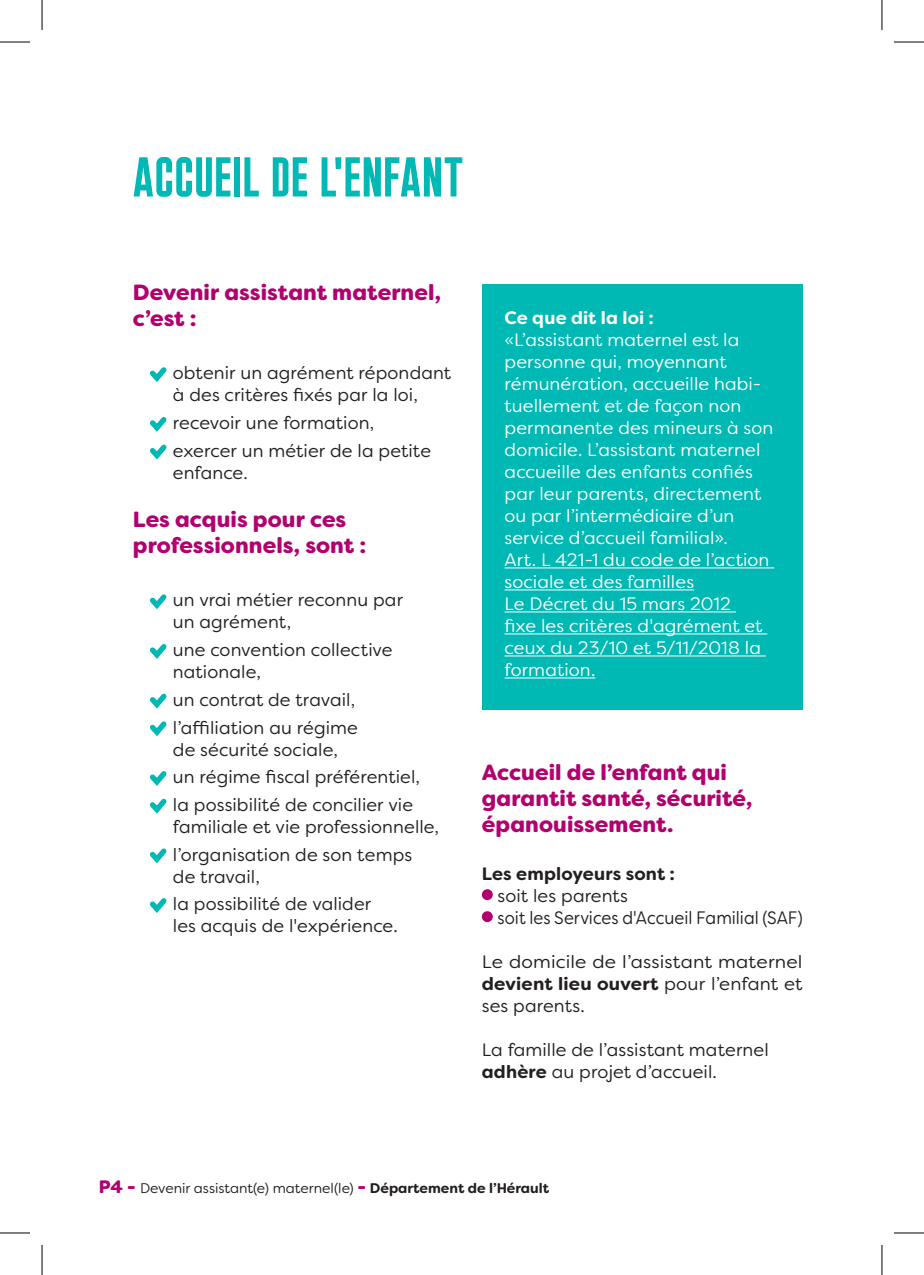
<style>
.page{position:relative;width:924px;height:1275px;background:#fff}
.page>*{position:absolute;margin:0;border:0;box-sizing:border-box;transform-origin:0 0}
.t1{font:700 56px "Plaak 42 Extracondensed";letter-spacing:.005em;color:#00b8b4}
.t2{font:900 22px/26px "Filson Soft";letter-spacing:.005em;color:#b2016f}
.t3{font:18px/27.6px "Filson Soft";letter-spacing:.005em;color:#231f20}
.t4{font:18px/22px "Filson Soft";letter-spacing:.005em;color:#fff}
.t5{font:18px/22px "Filson Soft";letter-spacing:.005em;color:#231f20;text-align:justify;scale:1.05 1}
.t6{font:700 18px "Filson Soft";letter-spacing:.01em;color:#231f20}
.t7{font:700 18px "Filson Soft";letter-spacing:.01em;color:#fff}
.t8{font:14px "Filson Soft";color:#231f20}
.s1{font-weight:700}
.s2{font-weight:900;font-size:18px;color:#b2016f}
</style>
<div class="page">
<svg style="left:149px;top:367px;width:18px;height:15px"></svg>
<svg style="left:149px;top:417px;width:18px;height:43px"></svg>
<svg style="left:149px;top:594px;width:18px;height:15px"></svg>
<svg style="left:150px;top:644px;width:17px;height:15px"></svg>
<svg style="left:149px;top:693px;width:18px;height:44px"></svg>
<svg style="left:149px;top:771px;width:18px;height:43px"></svg>
<svg style="left:149px;top:848px;width:18px;height:16px"></svg>
<svg style="left:149px;top:898px;width:18px;height:15px"></svg>
<div style="left:481px;top:889px;width:11px;height:11px;background:#b2016f;border-radius:50%"></div>
<div style="left:481px;top:911px;width:11px;height:11px;background:#b2016f;border-radius:50%"></div>
<div style="left:481px;top:285px;width:321px;height:425px;background:#00b8b4"></div>
<hr style="left:504px;top:567px;width:269px;height:1px;background:#fff">
<hr style="left:504px;top:589px;width:189px;height:1px;background:#fff">
<hr style="left:504px;top:611px;width:231px;height:1px;background:#fff">
<hr style="left:504px;top:633px;width:263px;height:1px;background:#fff">
<hr style="left:504px;top:655px;width:261px;height:1px;background:#fff">
<hr style="left:504px;top:677px;width:91px;height:1px;background:#fff">
<hr style="left:0;top:42px;width:30px;height:1px;background:#000">
<hr style="left:893px;top:42px;width:30px;height:1px;background:#000">
<hr style="left:0;top:1232px;width:30px;height:1px;background:#000">
<hr style="left:893px;top:1232px;width:30px;height:1px;background:#000">
<hr style="left:42px;top:0;width:1px;height:30px;background:#000">
<hr style="left:42px;top:1245px;width:1px;height:30px;background:#000">
<hr style="left:881px;top:0;width:1px;height:30px;background:#000">
<hr style="left:881px;top:1245px;width:1px;height:30px;background:#000">
<h1 class="t1" style="left:133px;top:151px;width:332px">ACCUEIL DE L'ENFANT</h1>
<p class="t2" style="left:133px;top:279px;width:309px">Devenir assistant maternel, c’est :</p>
<p class="t3" style="left:173px;top:362px;width:280px;line-height:22px">obtenir un agrément répondant à des critères fixés par la loi,</p>
<p class="t3" style="left:173px;top:409px;width:259px">recevoir une formation, exercer un métier de la petite</p>
<p class="t3" style="left:173px;top:458px;width:76px">enfance.</p>
<p class="t2" style="left:133px;top:506px;width:235px">Les acquis pour ces professionnels, sont :</p>
<p class="t3" style="left:173px;top:589px;width:231px;line-height:22px">un vrai métier reconnu par un agrément,</p>
<p class="t3" style="left:173px;top:639px;width:221px;line-height:22px">une convention collective nationale,</p>
<p class="t3" style="left:173px;top:685px;width:186px">un contrat de travail, l’affiliation au régime</p>
<p class="t3" style="left:173px;top:735px;width:248px">de sécurité sociale,<br>un régime fiscal préférentiel, la possibilité de concilier vie</p>
<p class="t3" style="left:173px;top:812px;width:268px">familiale et vie professionnelle, l’organisation de son temps</p>
<p class="t3" style="left:173px;top:862px;width:200px">de travail,<br>la possibilité de valider</p>
<p class="t3" style="left:173px;top:912px;width:226px">les acquis de l'expérience.</p>
<p class="t7" style="left:504px;top:306px;width:151px">Ce que dit la loi :</p>
<p class="t4" style="left:504px;top:329px;width:270px">«L’assistant maternel est la personne qui, moyennant rémunération, accueille habi&shy;tuellement et de façon non permanente des mineurs à son domicile. L’assistant maternel accueille des enfants confiés par leur parents, directement ou par l’intermédiaire d’un service d’accueil familial».<br>Art. L 421-1 du code de l’action sociale et des familles<br>Le Décret du 15 mars 2012<br>fixe les critères d'agrément et ceux du 23/10 et 5/11/2018 la formation.</p>
<p class="t2" style="left:481px;top:759px;width:272px">Accueil de l’enfant qui garantit santé, sécurité, épanouissement.</p>
<p class="t6" style="left:481px;top:862px;width:195px">Les employeurs sont :</p>
<p class="t3" style="left:497px;top:884px;width:306px;line-height:22px">soit les parents<br>soit les Services d'Accueil Familial (SAF)</p>
<p class="t5" style="left:481px;top:950px;width:307px">Le domicile de l’assistant maternel <span class="s1">devient lieu ouvert</span> pour l’enfant et ses parents.</p>
<p class="t3" style="left:481px;top:1038px;width:288px;line-height:22px">La famille de l’assistant maternel <span class="s1">adhère</span> au projet d’accueil.</p>
<p class="t8" style="left:99px;top:1179px;width:451px"><span class="s2">P4 -</span> Devenir assistant(e) maternel(le) <span class="s2">-</span> <span class="s1">Département de l’Hérault</span></p>
</div>
